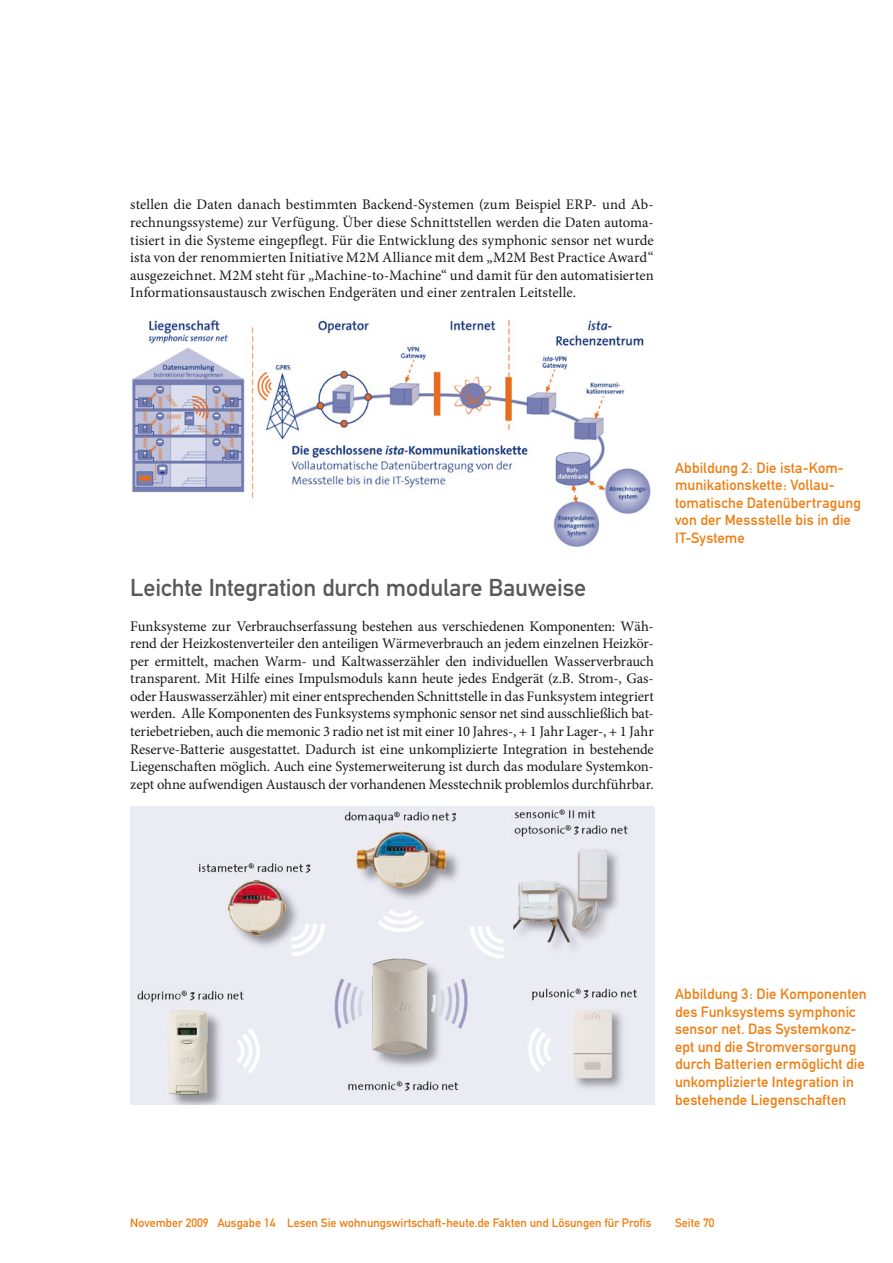
<style>
.page{position:relative;width:893px;height:1263px;background:#fff}
.page>*{position:absolute;margin:0;border:0;box-sizing:border-box;transform-origin:0 0}
.Überschrift_Grau{font:24px "DIN Mittelschrift";letter-spacing:-.005em;color:#5a5959}
.Fließtext_erste_Zeil{font:14.7px/17.5px "Minion Pro";color:#1a171c;text-align:justify}
.Bildunterschrift{font:14.7px/17.5px "DIN Mittelschrift";letter-spacing:.005em;color:#ee7e11}
.t1{font:12px "DIN Mittelschrift";color:#ee7e11}
</style>
<div class="page">
<img style="left:132px;top:319px;width:519px;height:228px">
<img style="left:130px;top:806px;width:524px;height:298px">
<p class="Fließtext_erste_Zeil" style="left:130px;top:196px;width:525px">stellen die Daten danach bestimmten Backend-Systemen (zum Beispiel ERP- und Ab&shy;rechnungssysteme) zur Verfügung. Über diese Schnittstellen werden die Daten automa&shy;tisiert in die Systeme eingepflegt. Für die Entwicklung des symphonic sensor net wurde ista von der renommierten Initiative M2M Alliance mit dem „M2M Best Practice Award“ ausgezeichnet. M2M steht für „Machine-to-Machine“ und damit für den automatisierten Informationsaustausch zwischen Endgeräten und einer zentralen Leitstelle.</p>
<p class="Überschrift_Grau" style="left:130px;top:573px;width:458px">Leichte Integration durch modulare Bauweise</p>
<p class="Fließtext_erste_Zeil" style="left:130px;top:617px;width:525px">Funksysteme zur Verbrauchserfassung bestehen aus verschiedenen Komponenten: Wäh&shy;rend der Heizkostenverteiler den anteiligen Wärmeverbrauch an jedem einzelnen Heizkör&shy;per ermittelt, machen Warm- und Kaltwasserzähler den individuellen Wasserverbrauch transparent. Mit Hilfe eines Impulsmoduls kann heute jedes Endgerät (z.B. Strom-, Gas&shy;oder Hauswasserzähler) mit einer entsprechenden Schnittstelle in das Funksystem integriert werden. Alle Komponenten des Funksystems symphonic sensor net sind ausschließlich bat&shy;teriebetrieben, auch die memonic 3 radio net ist mit einer 10 Jahres-, + 1 Jahr Lager-, + 1 Jahr Reserve-Batterie ausgestattet. Dadurch ist eine unkomplizierte Integration in bestehende Liegenschaften möglich. Auch eine Systemerweiterung ist durch das modulare Systemkon&shy;zept ohne aufwendigen Austausch der vorhandenen Messtechnik problemlos durchführbar.</p>
<p class="Bildunterschrift" style="left:675px;top:459px;width:187px">Abbildung 2: Die ista-Kom&shy;munikationskette: Vollau&shy;tomatische Datenübertragung von der Messstelle bis in die<br>IT-Systeme</p>
<p class="Bildunterschrift" style="left:675px;top:985px;width:193px">Abbildung 3: Die Komponenten des Funksystems symphonic sensor net. Das Systemkonz&shy;ept und die Stromversorgung durch Batterien ermöglicht die unkomplizierte Integration in bestehende Liegenschaften</p>
<p class="t1" style="left:130px;top:1216px;width:523px">November 2009 Ausgabe 14 Lesen Sie wohnungswirtschaft-heute.de Fakten und Lösungen für Profis</p>
<p class="t1" style="left:675px;top:1216px;width:41px">Seite 70</p>
</div>
